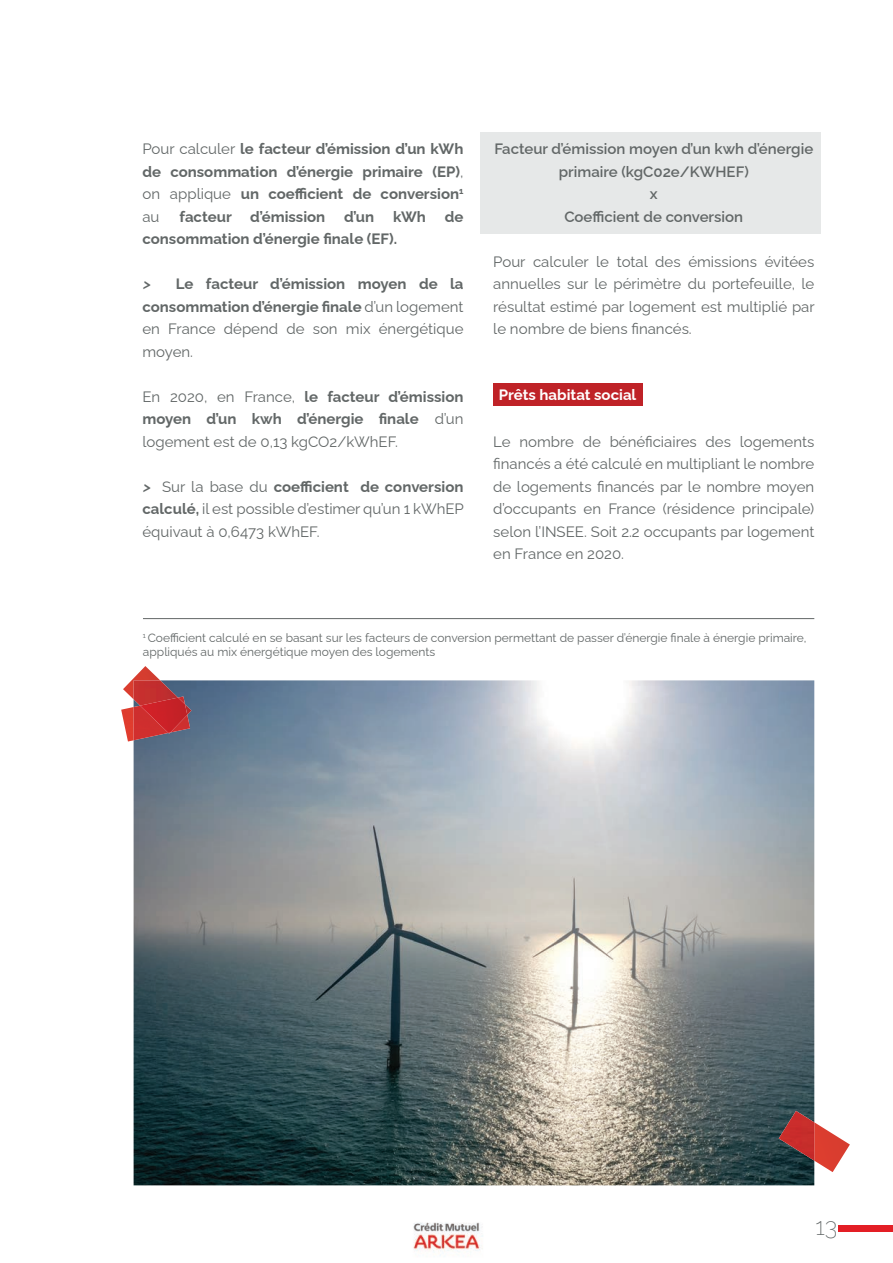
<style>
.page{position:relative;width:893px;height:1263px;background:#fff}
.page>*{position:absolute;margin:0;border:0;box-sizing:border-box;transform-origin:0 0}
.t1{font:200 24px "Raleway";color:#626767}
.t2{font:15px/22.5px "Raleway";color:#626767;text-align:justify}
.t3{font:700 15px/22.5px "Raleway";color:#626767;text-align:justify}
.t4{font:600 15px/22.5px "Raleway";color:#626767;text-align:center}
.t5{font:700 15px "Raleway";color:#fff}
.t6{font:12px/14.4px "Raleway";color:#626767}
.s1{font-weight:400}
.s2{font-weight:600;font-style:italic}
.s3{font-weight:700}
</style>
<div class="page">
<div style="left:839px;top:1225px;width:54px;height:7px;background:#e31e25"></div>
<img style="left:413px;top:1222px;width:70px;height:34px">
<div style="left:480px;top:133px;width:341px;height:101px;background:#e6e8e8"></div>
<img style="left:134px;top:680px;width:680px;height:505px">
<img style="left:121px;top:706px;width:47px;height:35px">
<img style="left:123px;top:666px;width:37px;height:33px">
<img style="left:134px;top:680px;width:57px;height:54px">
<img style="left:140px;top:698px;width:47px;height:35px">
<img style="left:814px;top:1122px;width:36px;height:50px">
<img style="left:779px;top:1111px;width:35px;height:50px">
<hr style="left:143px;top:618px;width:671px;height:1px;background:#626767">
<div style="left:493px;top:384px;width:149px;height:22px;background:#bf2227"></div>
<p class="t3" style="left:142px;top:136px;width:323px"><span class="s1">Pour calculer</span> le facteur d’émission d’un kWh de consommation d’énergie primaire (EP)<span class="s1">, on applique</span> un coefficient de conversion<sup>1 </sup><span class="s1">au</span></p>
<p class="t3" style="left:180px;top:204px;width:147px">facteur d’émission</p>
<p class="t3" style="left:344px;top:204px;width:32px">d’un</p>
<p class="t3" style="left:393px;top:204px;width:34px">kWh</p>
<p class="t3" style="left:445px;top:204px;width:20px">de</p>
<p class="t3" style="left:142px;top:226px;width:256px">consommation d’énergie finale (EF).</p>
<p class="t3" style="left:142px;top:271px;width:323px"><span class="s2">&gt;</span> Le facteur d’émission moyen de la consommation d’énergie finale <span class="s1">d’un logement en France dépend de son mix énergétique moyen.</span></p>
<p class="t2" style="left:142px;top:384px;width:323px">En 2020, en France, <span class="s3">le facteur d’émission moyen d’un kwh d’énergie finale</span> d’un logement est de 0,13 kgCO2/kWhEF.</p>
<p class="t2" style="left:142px;top:474px;width:323px"><span class="s2">&gt;</span> Sur la base du <span class="s3">coefficient de conversion calculé,</span> il est possible d’estimer qu’un 1 kWhEP équivaut à 0,6473 kWhEF.</p>
<p class="t4" style="left:494px;top:136px;width:320px">Facteur d’émission moyen d’un kwh d’énergie primaire (kgC02e/KWHEF)<br>x<br>Coefficient de conversion</p>
<p class="t2" style="left:493px;top:249px;width:323px">Pour calculer le total des émissions évitées annuelles sur le périmètre du portefeuille, le résultat estimé par logement est multiplié par le nombre de biens financés.</p>
<p class="t5" style="left:499px;top:383px;width:139px">Prêts habitat social</p>
<p class="t2" style="left:493px;top:429px;width:323px">Le nombre de bénéficiaires des logements financés a été calculé en multipliant le nombre de logements financés par le nombre moyen d’occupants en France (résidence principale) selon l’INSEE. Soit 2.2 occupants par logement en France en 2020.</p>
<p class="t6" style="left:143px;top:629px;width:665px"><sup>1</sup> Coefficient calculé en se basant sur les facteurs de conversion permettant de passer d’énergie finale à énergie primaire, appliqués au mix énergétique moyen des logements</p>
<h1 class="t1" style="left:816px;top:1207px;width:23px">13</h1>
</div>
